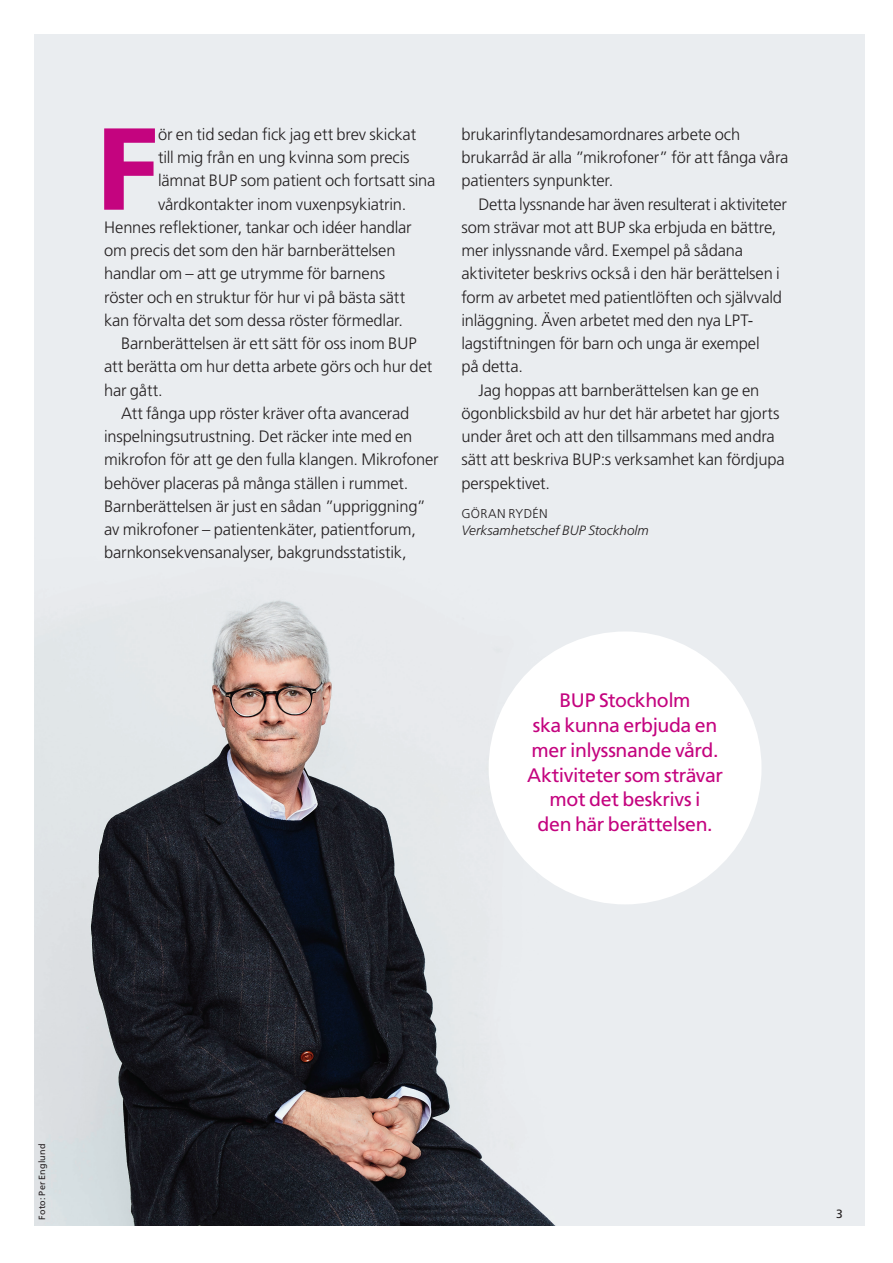
<style>
.page{position:relative;width:893px;height:1263px;background:#fff}
.page>*{position:absolute;margin:0;border:0;box-sizing:border-box;transform-origin:0 0}
.t1{font:800 116.4px "Frutiger SLLOTF";color:#c4047f}
.t2{font:19.5px/24.8px "Frutiger SLLOTF";letter-spacing:-.02em;color:#c4047f;text-align:center}
.t3{font:300 16.5px "Frutiger SLLOTF";letter-spacing:-.01em;color:#231f20}
.t4{font:italic 300 13.5px "Frutiger SLLOTF";color:#231f20}
.t5{font:300 12.75px "Frutiger SLLOTF";letter-spacing:.025em;color:#231f20}
.t6{font:12px "Frutiger SLLOTF";color:#231f20}
.t7{font:9px "Frutiger SLLOTF";letter-spacing:.02em;color:#231f20}
</style>
<div class="page">
<img style="left:34px;top:34px;width:831px;height:1191px">
<div style="left:489px;top:631px;width:272px;height:273px;background:#fff;border-radius:50%"></div>
<p class="t1" style="left:96px;top:99px;width:64px">F</p>
<p class="t3" style="left:158px;top:125px;width:260px">ör en tid sedan fick jag ett brev skickat</p>
<p class="t3" style="left:158px;top:148px;width:253px">till mig från en ung kvinna som precis</p>
<p class="t3" style="left:158px;top:171px;width:279px">lämnat BUP som patient och fortsatt sina</p>
<p class="t3" style="left:158px;top:195px;width:250px">vård kontakter inom vuxenpsykiatrin.</p>
<p class="t3" style="left:104px;top:218px;width:309px">Hennes reflektioner, tankar och idéer handlar</p>
<p class="t3" style="left:104px;top:241px;width:293px">om precis det som den här barnberättelsen</p>
<p class="t3" style="left:104px;top:264px;width:282px">handlar om – att ge utrymme för barnens</p>
<p class="t3" style="left:104px;top:288px;width:302px">röster och en struktur för hur vi på bästa sätt</p>
<p class="t3" style="left:104px;top:311px;width:300px">kan förvalta det som dessa röster förmedlar.</p>
<p class="t3" style="left:121px;top:334px;width:297px">Barnberättelsen är ett sätt för oss inom BUP</p>
<p class="t3" style="left:104px;top:357px;width:330px">att berätta om hur detta arbete görs och hur det</p>
<p class="t3" style="left:104px;top:381px;width:60px">har gått.</p>
<p class="t3" style="left:121px;top:404px;width:290px">Att fånga upp röster kräver ofta avancerad</p>
<p class="t3" style="left:104px;top:427px;width:310px">inspelningsutrustning. Det räcker inte med en</p>
<p class="t3" style="left:104px;top:450px;width:336px">mikrofon för att ge den fulla klangen. Mikrofoner</p>
<p class="t3" style="left:104px;top:474px;width:306px">behöver placeras på många ställen i rummet.</p>
<p class="t3" style="left:104px;top:497px;width:323px">Barnberättelsen är just en sådan ”uppriggning”</p>
<p class="t3" style="left:104px;top:520px;width:313px">av mikrofoner – patientenkäter, patientforum,</p>
<p class="t3" style="left:104px;top:543px;width:304px">barnkonsekvensanalyser, bakgrundsstatistik,</p>
<p class="t3" style="left:461px;top:125px;width:280px">brukarinflytandesamordnares arbete och</p>
<p class="t3" style="left:461px;top:148px;width:329px">brukarråd är alla ”mikrofoner” för att fånga våra</p>
<p class="t3" style="left:461px;top:171px;width:153px">patienters synpunkter.</p>
<p class="t3" style="left:478px;top:195px;width:310px">Detta lyssnande har även resulterat i aktiviteter</p>
<p class="t3" style="left:461px;top:218px;width:317px">som strävar mot att BUP ska erbjuda en bättre,</p>
<p class="t3" style="left:461px;top:241px;width:283px">mer inlyssnande vård. Exempel på sådana</p>
<p class="t3" style="left:461px;top:264px;width:320px">aktiviteter beskrivs också i den här berättelsen i</p>
<p class="t3" style="left:461px;top:288px;width:322px">form av arbetet med patientlöften och självvald</p>
<p class="t3" style="left:461px;top:311px;width:293px">inläggning. Även arbetet med den nya LPT-</p>
<p class="t3" style="left:461px;top:334px;width:300px">lagstiftningen för barn och unga är exempel</p>
<p class="t3" style="left:461px;top:357px;width:63px">på detta.</p>
<p class="t3" style="left:478px;top:381px;width:282px">Jag hoppas att barnberättelsen kan ge en</p>
<p class="t3" style="left:461px;top:404px;width:320px">ögonblicksbild av hur det här arbetet har gjorts</p>
<p class="t3" style="left:461px;top:427px;width:315px">under året och att den tillsammans med andra</p>
<p class="t3" style="left:461px;top:450px;width:325px">sätt att beskriva BUP:s verksamhet kan fördjupa</p>
<p class="t3" style="left:461px;top:474px;width:90px">perspektivet.</p>
<p class="t5" style="left:461px;top:507px;width:88px">GÖRAN RYDÉN</p>
<p class="t4" style="left:461px;top:522px;width:189px">Verksamhetschef BUP Stockholm</p>
<p class="t2" style="left:527px;top:688px;width:197px">BUP Stockholm<br>ska kunna erbjuda en mer inlyssnande vård.<br>Aktiviteter som strävar mot det beskrivs i<br>den här berättelsen.</p>
<p class="t7" style="left:37px;top:1219px;width:77px;rotate:-90deg">Foto: Per Englund</p>
<p class="t6" style="left:836px;top:1207px;width:8px">3</p>
</div>
